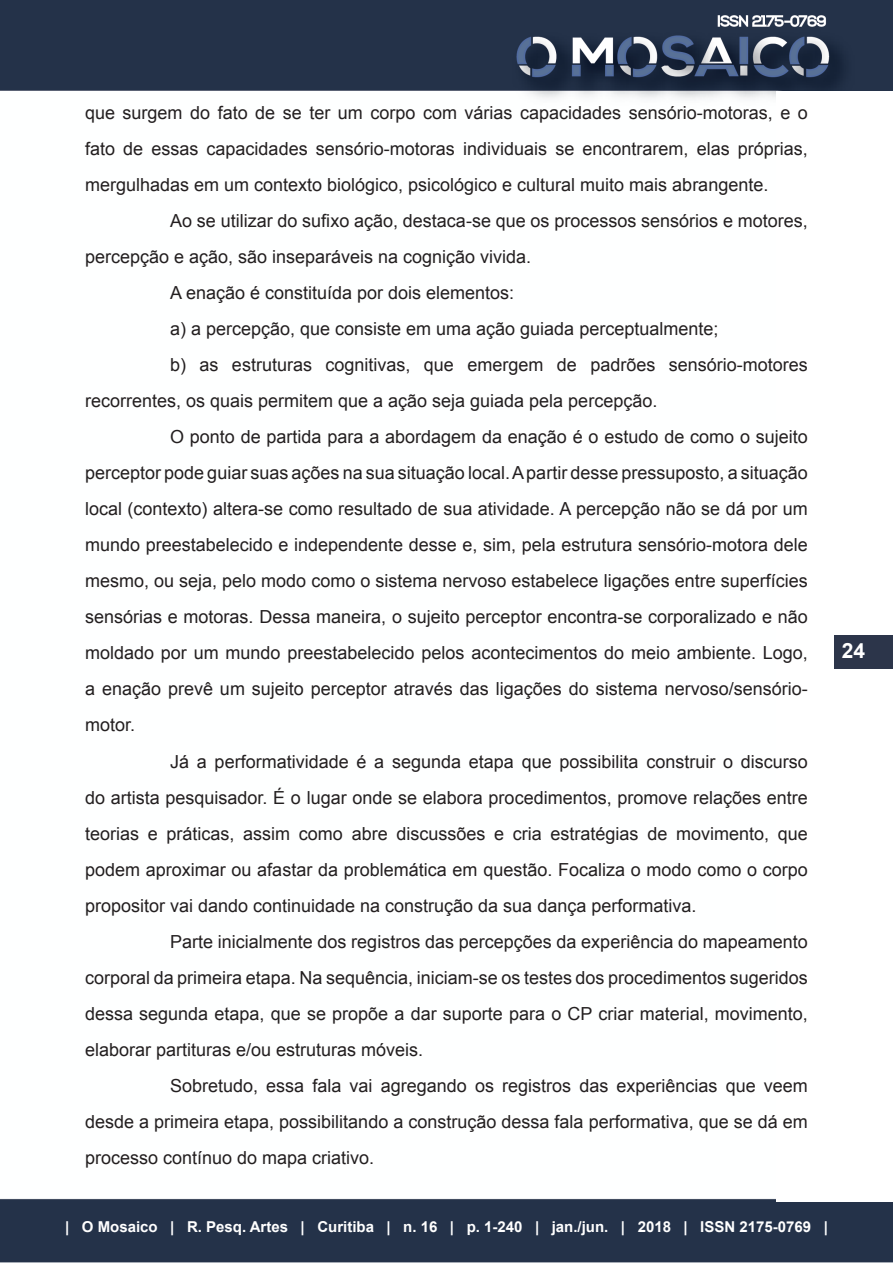
<style>
.page{position:relative;width:893px;height:1263px;background:#fff}
.page>*{position:absolute;margin:0;border:0;box-sizing:border-box;transform-origin:0 0}
.t1{font:700 21px "Arial";color:#fff}
.t2{font:18px "Arial";color:#231f20}
.t3{font:700 15px "Arial";color:#fff}
</style>
<div class="page">
<img style="left:0;top:0;width:893px;height:1263px">
<div style="left:777px;top:91px;width:116px;height:1110px;background:#fff"></div>
<div style="left:834px;top:635px;width:59px;height:33px;background:#2c354a"></div>
<p class="t2" style="left:85px;top:101px;width:724px">que surgem do fato de se ter um corpo com várias capacidades sensório-motoras, e o</p>
<p class="t2" style="left:85px;top:137px;width:724px">fato de essas capacidades sensório-motoras individuais se encontrarem, elas próprias,</p>
<p class="t2" style="left:85px;top:173px;width:685px">mergulhadas em um contexto biológico, psicológico e cultural muito mais abrangente.</p>
<p class="t2" style="left:170px;top:209px;width:639px">Ao se utilizar do sufixo ação, destaca-se que os processos sensórios e motores,</p>
<p class="t2" style="left:85px;top:245px;width:448px">percepção e ação, são inseparáveis na cognição vivida.</p>
<p class="t2" style="left:170px;top:281px;width:346px">A enação é constituída por dois elementos:</p>
<p class="t2" style="left:170px;top:317px;width:550px">a) a percepção, que consiste em uma ação guiada perceptualmente;</p>
<p class="t2" style="left:170px;top:353px;width:639px">b) as estruturas cognitivas, que emergem de padrões sensório-motores</p>
<p class="t2" style="left:85px;top:389px;width:574px">recorrentes, os quais permitem que a ação seja guiada pela percepção.</p>
<p class="t2" style="left:170px;top:425px;width:639px">O ponto de partida para a abordagem da enação é o estudo de como o sujeito</p>
<p class="t2" style="left:85px;top:461px;width:724px">perceptor pode guiar suas ações na sua situação local. A partir desse pressuposto, a situação</p>
<p class="t2" style="left:85px;top:497px;width:724px">local (contexto) altera-se como resultado de sua atividade. A percepção não se dá por um</p>
<p class="t2" style="left:85px;top:533px;width:724px">mundo preestabelecido e independente desse e, sim, pela estrutura sensório-motora dele</p>
<p class="t2" style="left:85px;top:569px;width:724px">mesmo, ou seja, pelo modo como o sistema nervoso estabelece ligações entre superfícies</p>
<p class="t2" style="left:85px;top:605px;width:724px">sensórias e motoras. Dessa maneira, o sujeito perceptor encontra-se corporalizado e não</p>
<p class="t2" style="left:85px;top:641px;width:724px">moldado por um mundo preestabelecido pelos acontecimentos do meio ambiente. Logo,</p>
<p class="t2" style="left:85px;top:677px;width:724px">a enação prevê um sujeito perceptor através das ligações do sistema nervoso/sensório-</p>
<p class="t2" style="left:85px;top:713px;width:52px">motor.</p>
<p class="t2" style="left:170px;top:749px;width:639px">Já a performatividade é a segunda etapa que possibilita construir o discurso</p>
<p class="t2" style="left:85px;top:785px;width:724px">do artista pesquisador. É o lugar onde se elabora procedimentos, promove relações entre</p>
<p class="t2" style="left:85px;top:821px;width:724px">teorias e práticas, assim como abre discussões e cria estratégias de movimento, que</p>
<p class="t2" style="left:85px;top:857px;width:724px">podem aproximar ou afastar da problemática em questão. Focaliza o modo como o corpo</p>
<p class="t2" style="left:85px;top:893px;width:613px">propositor vai dando continuidade na construção da sua dança performativa.</p>
<p class="t2" style="left:170px;top:929px;width:639px">Parte inicialmente dos registros das percepções da experiência do mapeamento</p>
<p class="t2" style="left:85px;top:965px;width:724px">corporal da primeira etapa. Na sequência, iniciam-se os testes dos procedimentos sugeridos</p>
<p class="t2" style="left:85px;top:1001px;width:724px">dessa segunda etapa, que se propõe a dar suporte para o CP criar material, movimento,</p>
<p class="t2" style="left:85px;top:1037px;width:340px">elaborar partituras e/ou estruturas móveis.</p>
<p class="t2" style="left:170px;top:1073px;width:639px">Sobretudo, essa fala vai agregando os registros das experiências que veem</p>
<p class="t2" style="left:85px;top:1109px;width:724px">desde a primeira etapa, possibilitando a construção dessa fala performativa, que se dá em</p>
<p class="t2" style="left:85px;top:1145px;width:291px">processo contínuo do mapa criativo.</p>
<p class="t1" style="left:842px;top:636px;width:25px">24</p>
<p class="t3" style="left:65px;top:1217px;width:764px">| O Mosaico | R. Pesq. Artes | Curitiba | n. 16 | p. 1-240 | jan./jun. | 2018 | ISSN 2175-0769 |</p>
</div>
